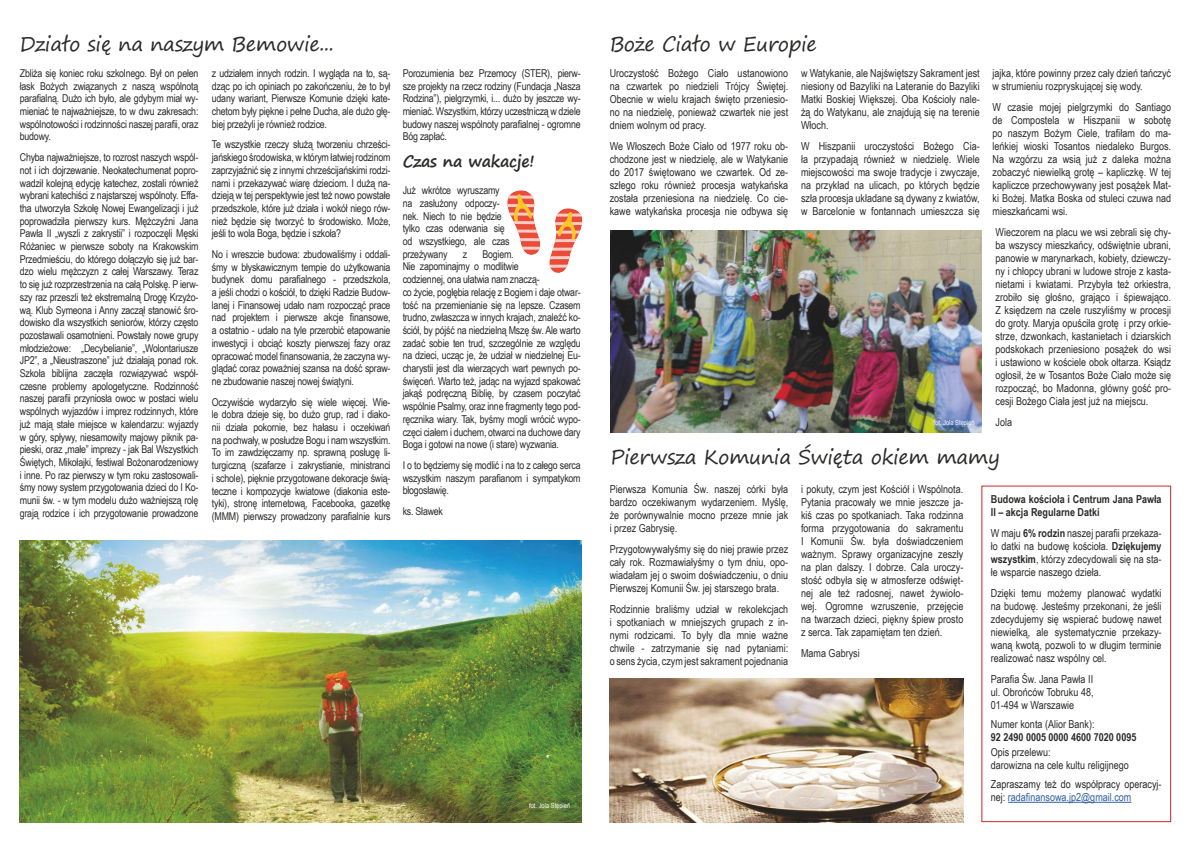
<style>
.page{position:relative;width:1191px;height:842px;background:#fff}
.page>*{position:absolute;margin:0;border:0;box-sizing:border-box;transform-origin:0 0}
.t1{font:20px "Segoe Print";letter-spacing:-.02em;color:#2b2b2a}
.t2{font:700 16px "Segoe Print";letter-spacing:-.02em;color:#2b2b2a}
.t3{font:11px/13px "Arial Narrow";color:#2b2b2a;text-align:justify}
.t4{font:700 11px/13px "Arial Narrow";color:#2b2b2a}
.t5{font:10.8px/12.7px "Arial Narrow";letter-spacing:-.02em;color:#2b2b2a;text-align:justify}
.t6{font:7px "Arial Narrow";color:#fff}
.s1{font-weight:700}
.s2{color:#31609e}
</style>
<div class="page">
<img style="left:20px;top:540px;width:561px;height:282px">
<svg style="left:507px;top:190px;width:76px;height:83px"></svg>
<img style="left:610px;top:230px;width:371px;height:202px">
<img style="left:609px;top:678px;width:354px;height:144px">
<hr style="left:1008px;top:802px;width:123px;height:1px;background:#31609e">
<div style="left:981px;top:486px;width:190px;height:336px;border:1px solid #ce2729"></div>
<h1 class="t1" style="left:20px;top:26px;width:315px">Działo się na naszym Bemowie...</h1>
<h1 class="t1" style="left:609px;top:26px;width:209px">Boże Ciało w Europie</h1>
<p class="t5" style="left:20px;top:66px;width:180px">Zbliża się koniec roku szkolnego. Był on pełen łask Bożych związanych z naszą wspólnotą parafialną. Dużo ich było, ale gdybym miał wy&shy;mieniać te najważniejsze, to w dwu zakresach: wspólnotowości i rodzinności naszej parafii, oraz budowy.</p>
<p class="t5" style="left:20px;top:151px;width:180px">Chyba najważniejsze, to rozrost naszych wspól&shy;not i ich dojrzewanie. Neokatechumenat popro&shy;wadził kolejną edycję katechez, zostali również wybrani katechiści z najstarszej wspólnoty. Effa&shy;tha utworzyła Szkołę Nowej Ewangelizacji i już poprowadziła pierwszy kurs. Mężczyźni Jana Pawła II „wyszli z zakrystii” i rozpoczęli Męski Różaniec w pierwsze soboty na Krakowskim Przedmieściu, do którego dołączyło się już bar&shy;dzo wielu mężczyzn z całej Warszawy. Teraz to się już rozprzestrzenia na całą Polskę. P ierw&shy;szy raz przeszli też ekstremalną Drogę Krzyżo&shy;wą. Klub Symeona i Anny zaczął stanowić śro&shy;dowisko dla wszystkich seniorów, którzy często pozostawali osamotnieni. Powstały nowe grupy młodzieżowe: „Decybelianie”, „Wolontariusze JP2”, a „Nieustraszone” już działają ponad rok.<br>Szkoła biblijna zaczęła rozwiązywać współ&shy;czesne problemy apologetyczne. Rodzinność naszej parafii przyniosła owoc w postaci wielu wspólnych wyjazdów i imprez rodzinnych, które już mają stałe miejsce w kalendarzu: wyjazdy w góry, spływy, niesamowity majowy piknik pa&shy;pieski, oraz „małe” imprezy - jak Bal Wszystkich Świętych, Mikołajki, festiwal Bożonarodzeniowy i inne. Po raz pierwszy w tym roku zastosowali&shy;śmy nowy system przygotowania dzieci do I Ko&shy;munii św. - w tym modelu dużo ważniejszą rolę grają rodzice i ich przygotowanie prowadzone</p>
<p class="t5" style="left:212px;top:66px;width:180px">z udziałem innych rodzin. I wygląda na to, są&shy;dząc po ich opiniach po zakończeniu, że to był udany wariant, Pierwsze Komunie dzięki kate&shy;chetom były piękne i pełne Ducha, ale dużo głę&shy;biej przeżyli je również rodzice.</p>
<p class="t5" style="left:212px;top:138px;width:180px">Te wszystkie rzeczy służą tworzeniu chrześci&shy;jańskiego środowiska, w którym łatwiej rodzinom zaprzyjaźnić się z innymi chrześcijańskimi rodzi&shy;nami i przekazywać wiarę dzieciom. I dużą na&shy;dzieją w tej perspektywie jest też nowo powstałe przedszkole, które już działa i wokół niego rów&shy;nież będzie się tworzyć to środowisko. Może, jeśli to wola Boga, będzie i szkoła?</p>
<p class="t5" style="left:212px;top:247px;width:180px">No i wreszcie budowa: zbudowaliśmy i oddali&shy;śmy w błyskawicznym tempie do użytkowania budynek domu parafialnego - przedszkola, a jeśli chodzi o kościół, to dzięki Radzie Budow&shy;lanej i Finansowej udało nam rozpocząć prace nad projektem i pierwsze akcje finansowe, a ostatnio - udało na tyle przerobić etapowanie inwestycji i obciąć koszty pierwszej fazy oraz opracować model finansowania, że zaczyna wy&shy;glądać coraz poważniej szansa na dość spraw&shy;ne zbudowanie naszej nowej świątyni.</p>
<p class="t5" style="left:212px;top:395px;width:180px">Oczywiście wydarzyło się wiele więcej. Wie&shy;le dobra dzieje się, bo dużo grup, rad i diako&shy;nii działa pokornie, bez hałasu i oczekiwań na pochwały, w posłudze Bogu i nam wszystkim.<br>To im zawdzięczamy np. sprawną posługę li&shy;turgiczną (szafarze i zakrystianie, ministranci i schole), pięknie przygotowane dekoracje świą&shy;teczne i kompozycje kwiatowe (diakonia este&shy;tyki), stronę internetową, Facebooka, gazetkę (MMM) pierwszy prowadzony parafialnie kurs</p>
<p class="t5" style="left:403px;top:66px;width:180px">Porozumienia bez Przemocy (STER), pierw&shy;sze projekty na rzecz rodziny (Fundacja „Nasza Rodzina”), pielgrzymki, i... dużo by jeszcze wy&shy;mieniać. Wszystkim, którzy uczestniczą w dziele budowy naszej wspólnoty parafialnej - ogromne Bóg zapłać.</p>
<h2 class="t2" style="left:403px;top:147px;width:134px">Czas na wakacje!</h2>
<p class="t5" style="left:403px;top:184px;width:108px;text-align:left">Już wkrótce wyruszamy na zasłużony odpoczy&shy;nek. Niech to nie będzie tylko czas oderwania się od wszystkiego, ale czas przeżywany</p>
<p class="t5" style="left:403px;top:247px;width:180px;text-align:left;text-indent:80px">Bogiem.<br>Nie zapominajmy o modlitwie<br>codziennej, ona ułatwia nam znaczą-<br>co życie, pogłębia relację z Bogiem i daje otwar&shy;tość na przemienianie się na lepsze. Czasem trudno, zwłaszcza w innych krajach, znaleźć ko&shy;ściół, by pójść na niedzielną Mszę św. Ale warto zadać sobie ten trud, szczególnie ze względu na dzieci, ucząc je, że udział w niedzielnej Eu&shy;charystii jest dla wierzących wart pewnych po&shy;święceń. Warto też, jadąc na wyjazd spakować jakąś podręczną Biblię, by czasem poczytać wspólnie Psalmy, oraz inne fragmenty tego pod&shy;ręcznika wiary. Tak, byśmy mogli wrócić wypo&shy;częci ciałem i duchem, otwarci na duchowe dary Boga i gotowi na nowe (i stare) wyzwania.</p>
<p class="t5" style="left:403px;top:458px;width:179px">I o to będziemy się modlić i na to z całego serca wszystkim naszym parafianom i sympatykom błogosławię.</p>
<p class="t5" style="left:403px;top:504px;width:42px">ks. Sławek</p>
<p class="t5" style="left:463px;top:247px;width:6px">z</p>
<p class="t6" style="left:529px;top:800px;width:43px">fot. Jola Stępień</p>
<p class="t3" style="left:609px;top:66px;width:180px">Uroczystość Bożego Ciało ustanowiono na czwartek po niedzieli Trójcy Świętej.<br>Obecnie w wielu krajach święto przeniesio&shy;no na niedzielę, ponieważ czwartek nie jest dniem wolnym od pracy.</p>
<p class="t3" style="left:609px;top:139px;width:180px">We Włoszech Boże Ciało od 1977 roku ob&shy;chodzone jest w niedzielę, ale w Watykanie do 2017 świętowano we czwartek. Od ze&shy;szłego roku również procesja watykańska została przeniesiona na niedzielę. Co cie&shy;kawe watykańska procesja nie odbywa się</p>
<p class="t3" style="left:801px;top:66px;width:180px">w Watykanie, ale Najświętszy Sakrament jest niesiony od Bazyliki na Lateranie do Bazyliki Matki Boskiej Większej. Oba Kościoły nale&shy;żą do Watykanu, ale znajdują się na terenie Włoch.</p>
<p class="t3" style="left:801px;top:139px;width:180px">W Hiszpanii uroczystości Bożego Cia&shy;ła przypadają również w niedzielę. Wiele miejscowości ma swoje tradycje i zwyczaje, na przykład na ulicach, po których będzie szła procesja układane są dywany z kwiatów, w Barcelonie w fontannach umieszcza się</p>
<p class="t6" style="left:933px;top:417px;width:43px">fot. Jola Stępień</p>
<p class="t3" style="left:992px;top:66px;width:180px">jajka, które powinny przez cały dzień tańczyć w strumieniu rozpryskującej się wody.</p>
<p class="t3" style="left:992px;top:100px;width:180px">W czasie mojej pielgrzymki do Santiago de Compostela w Hiszpanii w sobotę po naszym Bożym Ciele, trafiłam do ma&shy;leńkiej wioski Tosantos niedaleko Burgos.<br>Na wzgórzu za wsią już z daleka można zobaczyć niewielką grotę – kapliczkę. W tej kapliczce przechowywany jest posążek Mat&shy;ki Bożej. Matka Boska od stuleci czuwa nad mieszkańcami wsi.</p>
<p class="t3" style="left:995px;top:225px;width:177px">Wieczorem na placu we wsi zebrali się chy&shy;ba wszyscy mieszkańcy, odświętnie ubrani, panowie w marynarkach, kobiety, dziewczy&shy;ny i chłopcy ubrani w ludowe stroje z kasta&shy;nietami i kwiatami. Przybyła też orkiestra, zrobiło się głośno, grająco i śpiewająco.<br>Z księdzem na czele ruszyliśmy w procesji do groty. Maryja opuściła grotę i przy orkie&shy;strze, dzwonkach, kastanietach i dziarskich podskokach przeniesiono posążek do wsi i ustawiono w kościele obok ołtarza. Ksiądz ogłosił, że w Tosantos Boże Ciało może się rozpocząć, bo Madonna, główny gość pro&shy;cesji Bożego Ciała jest już na miejscu.</p>
<p class="t3" style="left:995px;top:415px;width:18px">Jola</p>
<h1 class="t1" style="left:610px;top:439px;width:391px">Pierwsza Komunia Święta okiem mamy</h1>
<p class="t3" style="left:609px;top:482px;width:180px">Pierwsza Komunia Św. naszej córki była bardzo oczekiwanym wydarzeniem. Myślę, że porównywalnie mocno przeze mnie jak i przez Gabrysię.</p>
<p class="t3" style="left:609px;top:542px;width:180px">Przygotowywałyśmy się do niej prawie przez cały rok. Rozmawiałyśmy o tym dniu, opo&shy;wiadałam jej o swoim doświadczeniu, o dniu Pierwszej Komunii Św. jej starszego brata.</p>
<p class="t3" style="left:609px;top:602px;width:180px">Rodzinnie braliśmy udział w rekolekcjach i spotkaniach w mniejszych grupach z in&shy;nymi rodzicami. To były dla mnie ważne chwile - zatrzymanie się nad pytaniami: o sens życia, czym jest sakrament pojednania</p>
<p class="t3" style="left:801px;top:482px;width:164px">i pokuty, czym jest Kościół i Wspólnota.<br>Pytania pracowały we mnie jeszcze ja&shy;kiś czas po spotkaniach. Taka rodzinna forma przygotowania do sakramentu I Komunii Św. była doświadczeniem ważnym. Sprawy organizacyjne zeszły na plan dalszy. I dobrze. Cala uroczy&shy;stość odbyła się w atmosferze odświęt&shy;nej ale też radosnej, nawet żywioło&shy;wej. Ogromne wzruszenie, przejęcie na twarzach dzieci, piękny śpiew prosto z serca. Tak zapamiętam ten dzień.</p>
<p class="t3" style="left:801px;top:646px;width:60px">Mama Gabrysi</p>
<p class="t4" style="left:991px;top:492px;width:172px">Budowa kościoła i Centrum Jana Pawła<br>II – akcja Regularne Datki</p>
<p class="t3" style="left:991px;top:526px;width:172px">W maju <span class="s1">6% rodzin</span> naszej parafii przekaza&shy;ło datki na budowę kościoła. <span class="s1">Dziękujemy wszystkim</span>, którzy zdecydowali się na sta&shy;łe wsparcie naszego dzieła.</p>
<p class="t3" style="left:991px;top:586px;width:172px">Dzięki temu możemy planować wydatki na budowę. Jesteśmy przekonani, że jeśli zdecydujemy się wspierać budowę nawet niewielką, ale systematycznie przekazy&shy;waną kwotą, pozwoli to w długim terminie realizować nasz wspólny cel.</p>
<p class="t3" style="left:991px;top:672px;width:104px">Parafia Św. Jana Pawła II ul. Obrońców Tobruku 48, 01-494 w Warszawie</p>
<p class="t3" style="left:991px;top:717px;width:105px">Numer konta (Alior Bank):</p>
<p class="t4" style="left:991px;top:730px;width:147px">92 2490 0005 0000 4600 7020 0095</p>
<p class="t3" style="left:991px;top:746px;width:139px">Opis przelewu:<br>darowizna na cele kultu religijnego</p>
<p class="t3" style="left:991px;top:777px;width:172px">Zapraszamy też do współpracy operacyj&shy;nej: <span class="s2">radafinansowa.jp2@gmail.com</span></p>
</div>
